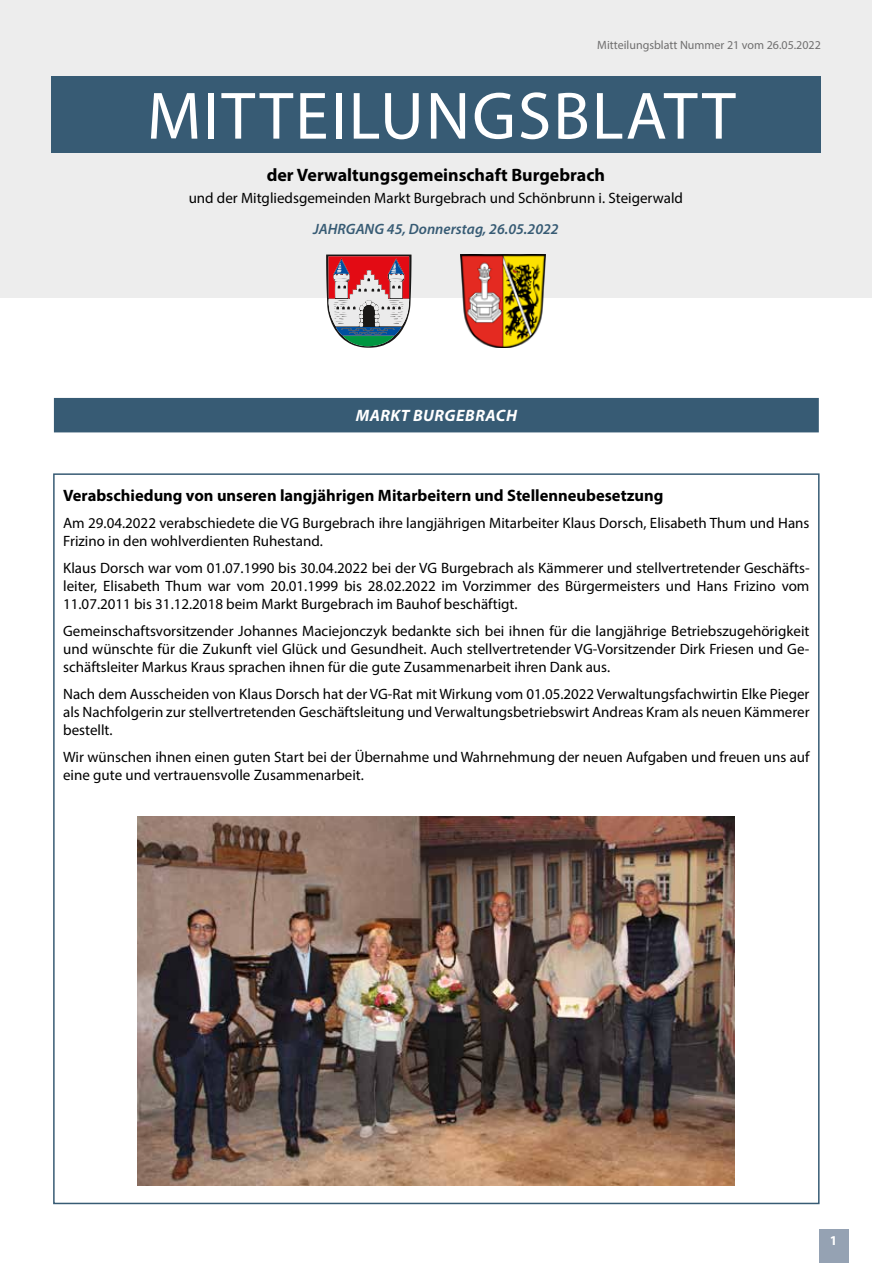
<style>
.page{position:relative;width:872px;height:1263px;background:#fff}
.page>*{position:absolute;margin:0;border:0;box-sizing:border-box;transform-origin:0 0}
.t1{font:67.5px "Myriad Pro";letter-spacing:.03em;color:#fff}
.t2{font:700 18px "Myriad Pro";color:#000}
.t3{font:700 16.5px "Myriad Pro";color:#000}
.t4{font:italic 700 16.5px "Myriad Pro";letter-spacing:.03em;color:#fff}
.t5{font:15px/18px "Myriad Pro";color:#000;text-align:justify}
.t6{font:italic 600 15px "Myriad Pro";color:#375b74}
.t7{font:700 13.5px "Myriad Pro";color:#fff}
.t8{font:12px "Myriad Pro";color:#706f6f}
</style>
<div class="page">
<div style="left:0;top:0;width:872px;height:298px;background:#ededed"></div>
<svg style="left:326px;top:254px;width:85px;height:94px"></svg>
<img style="left:460px;top:254px;width:86px;height:94px">
<div style="left:51px;top:77px;width:770px;height:76px;background:#375b74"></div>
<div style="left:54px;top:398px;width:765px;height:34px;background:#375b74"></div>
<img style="left:137px;top:816px;width:598px;height:369px">
<div style="left:819px;top:1229px;width:29px;height:34px;background:#95a2b3"></div>
<p class="t8" style="left:597px;top:38px;width:225px">Mitteilungsblatt Nummer 21 vom 26.05.2022</p>
<h1 class="t1" style="left:147px;top:74px;width:590px">MITTEILUNGSBLATT</h1>
<p class="t2" style="left:267px;top:163px;width:340px">der Verwaltungsgemeinschaft Burgebrach</p>
<p class="t5" style="left:189px;top:189px;width:496px">und der Mitgliedsgemeinden Markt Burgebrach und Schönbrunn i. Steigerwald</p>
<p class="t6" style="left:313px;top:220px;width:247px">JAHRGANG 45, Donnerstag, 26.05.2022</p>
<p class="t4" style="left:356px;top:405px;width:163px">MARKT BURGEBRACH</p>
<p class="t3" style="left:63px;top:485px;width:602px">Verabschiedung von unseren langjährigen Mitarbeitern und Stellenneubesetzung</p>
<p class="t5" style="left:63px;top:514px;width:748px">Am 29.04.2022 verabschiedete die VG Burgebrach ihre langjährigen Mitarbeiter Klaus Dorsch, Elisabeth Thum und Hans<br>Frizino in den wohlverdienten Ruhestand.</p>
<p class="t5" style="left:63px;top:559px;width:748px">Klaus Dorsch war vom 01.07.1990 bis 30.04.2022 bei der VG Burgebrach als Kämmerer und stellvertretender Geschäfts&shy;leiter, Elisabeth Thum war vom 20.01.1999 bis 28.02.2022 im Vorzimmer des Bürgermeisters und Hans Frizino vom 11.07.2011 bis 31.12.2018 beim Markt Burgebrach im Bauhof beschäftigt.</p>
<p class="t5" style="left:63px;top:622px;width:748px">Gemeinschaftsvorsitzender Johannes Maciejonczyk bedankte sich bei ihnen für die langjährige Betriebszugehörigkeit und wünschte für die Zukunft viel Glück und Gesundheit. Auch stellvertretender VG-Vorsitzender Dirk Friesen und Ge&shy;schäftsleiter Markus Kraus sprachen ihnen für die gute Zusammenarbeit ihren Dank aus.</p>
<p class="t5" style="left:63px;top:685px;width:748px">Nach dem Ausscheiden von Klaus Dorsch hat der VG-Rat mit Wirkung vom 01.05.2022 Verwaltungsfachwirtin Elke Pieger als Nachfolgerin zur stellvertretenden Geschäftsleitung und Verwaltungsbetriebswirt Andreas Kram als neuen Kämmerer bestellt.</p>
<p class="t5" style="left:63px;top:748px;width:748px">Wir wünschen ihnen einen guten Start bei der Übernahme und Wahrnehmung der neuen Aufgaben und freuen uns auf eine gute und vertrauensvolle Zusammenarbeit.</p>
<p class="t7" style="left:830px;top:1231px;width:9px">1</p>
</div>
